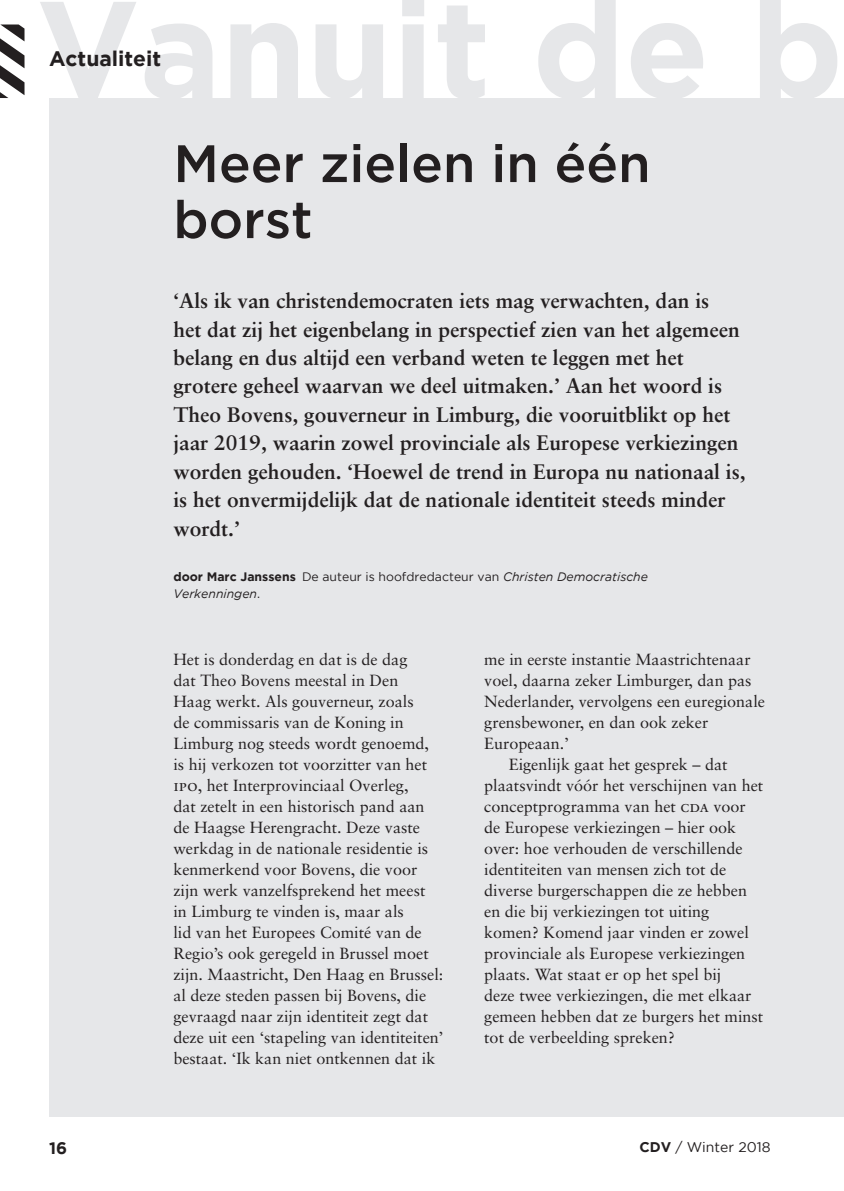
<style>
.page{position:relative;width:844px;height:1191px;background:#fff}
.page>*{position:absolute;margin:0;border:0;box-sizing:border-box;transform-origin:0 0}
.t1{font:700 137.38px "Gotham";color:#e6e7e9}
.t2{font:500 52.5px/56px "Gotham";color:#231f20}
.t3{font:700 21px/28.3px "Sabon LT";color:#231f20}
.t4{font:700 21px "Gotham";color:#231f20}
.t5{font:700 16.62px "Gotham";color:#231f20}
.t6{font:16.1px/21px "Sabon LT";color:#231f20}
.t7{font:14px "Gotham";color:#231f20}
.t8{font:italic 12.25px/16.6px "Gotham";color:#231f20}
.s1{font-weight:700;font-style:normal}
.s2{font-style:normal}
.s3{font-family:"Sabon Roman SC"}
.s4{font-weight:700}
</style>
<div class="page">
<div style="left:49px;top:98px;width:794px;height:1018px;background:#e6e7e9"></div>
<svg style="left:0;top:24px;width:24px;height:74px"></svg>
<p class="t1" style="left:37px;top:-30px;width:808px">Vanuit de b</p>
<p class="t4" style="left:49px;top:47px;width:114px">Actualiteit</p>
<p class="t2" style="left:173px;top:134px;width:478px">Meer zielen in één borst</p>
<p class="t3" style="left:173px;top:286px;width:573px">‘Als ik van christendemocraten iets mag verwachten, dan is<br>het dat zij het eigenbelang in perspectief zien van het algemeen belang en dus altijd een verband weten te leggen met het grotere geheel waarvan we deel uitmaken.’ Aan het woord is Theo Bovens, gouverneur in Limburg, die vooruitblikt op het jaar 2019, waarin zowel provinciale als Europese verkiezingen worden gehouden. ‘Hoewel de trend in Europa nu nationaal is, is het onvermijdelijk dat de nationale identiteit steeds minder wordt.’</p>
<p class="t8" style="left:173px;top:568px;width:476px"><span class="s1">door Marc Janssens</span> <span class="s2">De auteur is hoofdredacteur van</span> Christen Democratische<br>Verkenningen<span class="s2">.</span></p>
<p class="t6" style="left:173px;top:649px;width:271px">Het is donderdag en dat is de dag<br>dat Theo Bovens meestal in Den<br>Haag werkt. Als gouverneur, zoals<br>de commissaris van de Koning in Limburg nog steeds wordt genoemd, is hij verkozen tot voorzitter van het <span class="s3">ipo</span>, het Interprovinciaal Overleg,<br>dat zetelt in een historisch pand aan de Haagse Herengracht. Deze vaste werkdag in de nationale residentie is kenmerkend voor Bovens, die voor zijn werk vanzelfsprekend het meest<br>in Limburg te vinden is, maar als<br>lid van het Europees Comité van de Regio’s ook geregeld in Brussel moet zijn. Maastricht, Den Haag en Brussel: al deze steden passen bij Bovens, die gevraagd naar zijn identiteit zegt dat deze uit een ‘stapeling van identiteiten’ bestaat. ‘Ik kan niet ontkennen dat ik</p>
<p class="t6" style="left:484px;top:649px;width:268px">me in eerste instantie Maastrichtenaar</p>
<p class="t6" style="left:484px;top:670px;width:269px">voel, daarna zeker Limburger, dan pas</p>
<p class="t6" style="left:484px;top:691px;width:282px">Nederlander, vervolgens een euregionale</p>
<p class="t6" style="left:484px;top:712px;width:225px">grensbewoner, en dan ook zeker</p>
<p class="t6" style="left:484px;top:733px;width:86px">Europeaan.’</p>
<p class="t6" style="left:508px;top:754px;width:220px">Eigenlijk gaat het gesprek – dat</p>
<p class="t6" style="left:484px;top:775px;width:280px">plaatsvindt vóór het verschijnen van het</p>
<p class="t6" style="left:484px;top:796px;width:263px">conceptprogramma van het <span class="s3">cda</span> voor</p>
<p class="t6" style="left:484px;top:817px;width:253px">de Europese verkiezingen – hier ook</p>
<p class="t6" style="left:484px;top:838px;width:260px">over: hoe verhouden de verschillende</p>
<p class="t6" style="left:484px;top:859px;width:243px">identiteiten van mensen zich tot de</p>
<p class="t6" style="left:484px;top:880px;width:264px">diverse burgerschappen die ze hebben</p>
<p class="t6" style="left:484px;top:901px;width:226px">en die bij verkiezingen tot uiting</p>
<p class="t6" style="left:484px;top:922px;width:266px">komen? Komend jaar vinden er zowel</p>
<p class="t6" style="left:484px;top:943px;width:262px">provinciale als Europese verkiezingen</p>
<p class="t6" style="left:484px;top:964px;width:238px">plaats. Wat staat er op het spel bij</p>
<p class="t6" style="left:484px;top:985px;width:269px">deze twee verkiezingen, die met elkaar</p>
<p class="t6" style="left:484px;top:1006px;width:280px">gemeen hebben dat ze burgers het minst</p>
<p class="t6" style="left:484px;top:1027px;width:192px">tot de verbeelding spreken?</p>
<p class="t5" style="left:49px;top:1138px;width:20px">16</p>
<p class="t7" style="left:639px;top:1138px;width:133px"><span class="s4">CDV</span> / Winter 2018</p>
</div>
